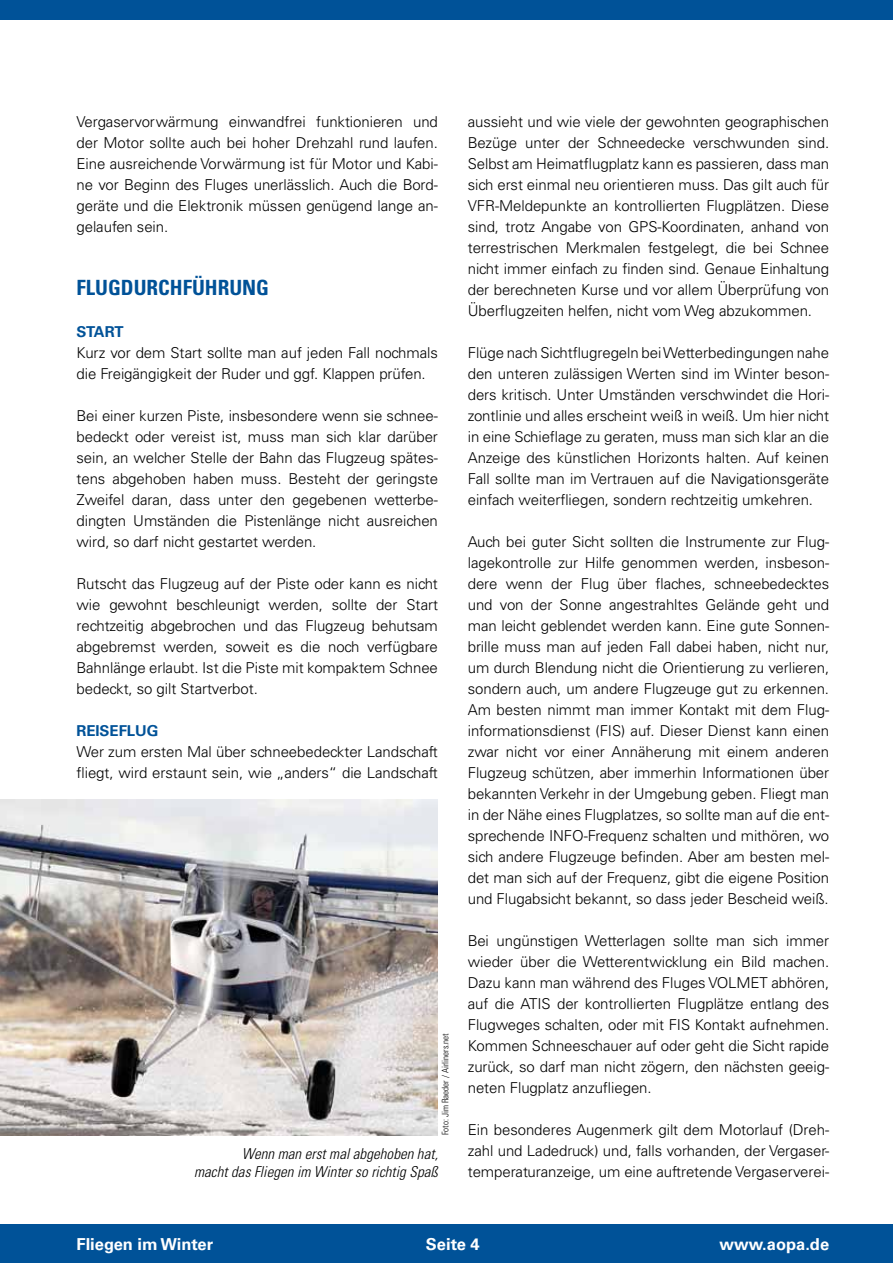
<style>
.page{position:relative;width:893px;height:1263px;background:#fff}
.page>*{position:absolute;margin:0;border:0;box-sizing:border-box;transform-origin:0 0}
.t1{font:700 condensed 21px "Univers LT";color:#005298}
.t2{font:700 16.5px "Univers LT";color:#fff}
.t3{font:300 15px/21px "Univers LT";letter-spacing:-.005em;color:#000;text-align:justify}
.t4{font:italic 300 condensed 15px/18px "Univers LT";letter-spacing:.005em;color:#000;text-align:right}
.t5{font:700 15px "Univers LT";letter-spacing:-.005em;color:#005298}
.t6{font:300 condensed 9px "Univers LT";color:#000}
</style>
<div class="page">
<div style="left:0;top:0;width:893px;height:20px;background:#005298"></div>
<div style="left:0;top:1224px;width:893px;height:39px;background:#005298"></div>
<img style="left:0;top:799px;width:438px;height:336px">
<p class="t3" style="left:77px;top:111px;width:363px">Vergaservorwärmung einwandfrei funktionieren und der Motor sollte auch bei hoher Drehzahl rund laufen.<br>Eine ausreichende Vorwärmung ist für Motor und Kabi&shy;ne vor Beginn des Fluges unerlässlich. Auch die Bord&shy;geräte und die Elektronik müssen genügend lange an&shy;gelaufen sein.</p>
<h1 class="t1" style="left:77px;top:275px;width:194px">FLUGDURCHFÜHRUNG</h1>
<p class="t5" style="left:77px;top:323px;width:49px">Sta rt</p>
<p class="t3" style="left:77px;top:342px;width:363px">Kurz vor dem Start sollte man auf jeden Fall nochmals die Freigängigkeit der Ruder und ggf. Klappen prüfen.</p>
<p class="t3" style="left:77px;top:405px;width:363px">Bei einer kurzen Piste, insbesondere wenn sie schnee&shy;bedeckt oder vereist ist, muss man sich klar darüber sein, an welcher Stelle der Bahn das Flugzeug spätes&shy;tens abgehoben haben muss. Besteht der geringste Zweifel daran, dass unter den gegebenen wetterbe&shy;dingten Umständen die Pistenlänge nicht ausreichen wird, so darf nicht gestartet werden.</p>
<p class="t3" style="left:77px;top:573px;width:363px">Rutscht das Flugzeug auf der Piste oder kann es nicht wie gewohnt beschleunigt werden, sollte der Start rechtzeitig abgebrochen und das Flugzeug behutsam abgebremst werden, soweit es die noch verfügbare Bahnlänge erlaubt. Ist die Piste mit kompaktem Schnee bedeckt, so gilt Startverbot.</p>
<p class="t5" style="left:77px;top:722px;width:83px">Reiseflug</p>
<p class="t3" style="left:77px;top:741px;width:363px">Wer zum ersten Mal über schneebedeckter Landschaft fliegt, wird erstaunt sein, wie „anders“ die Landschaft</p>
<p class="t6" style="left:440px;top:1135px;width:103px;rotate:-90deg">Foto: Jim Raeder / Airliners.net</p>
<p class="t4" style="left:194px;top:1145px;width:245px">Wenn man erst mal abgehoben hat,<br>macht das Fliegen im Winter so richtig Spaß</p>
<p class="t3" style="left:468px;top:111px;width:363px">aussieht und wie viele der gewohnten geographischen Bezüge unter der Schneedecke verschwunden sind.<br>Selbst am Heimatflugplatz kann es passieren, dass man sich erst einmal neu orientieren muss. Das gilt auch für VFR-Meldepunkte an kontrollierten Flugplätzen. Diese sind, trotz Angabe von GPS-Koordinaten, anhand von terrestrischen Merkmalen festgelegt, die bei Schnee nicht immer einfach zu finden sind. Genaue Einhaltung der berechneten Kurse und vor allem Überprüfung von Überflugzeiten helfen, nicht vom Weg abzukommen.</p>
<p class="t3" style="left:468px;top:342px;width:363px">Flüge nach Sichtflugregeln bei Wetterbedingungen nahe den unteren zulässigen Werten sind im Winter beson&shy;ders kritisch. Unter Umständen verschwindet die Hori&shy;zontlinie und alles erscheint weiß in weiß. Um hier nicht in eine Schieflage zu geraten, muss man sich klar an die Anzeige des künstlichen Horizonts halten. Auf keinen Fall sollte man im Vertrauen auf die Navigationsgeräte einfach weiterfliegen, sondern rechtzeitig umkehren.</p>
<p class="t3" style="left:468px;top:531px;width:363px">Auch bei guter Sicht sollten die Instrumente zur Flug&shy;lagekontrolle zur Hilfe genommen werden, insbeson&shy;dere wenn der Flug über flaches, schneebedecktes und von der Sonne angestrahltes Gelände geht und man leicht geblendet werden kann. Eine gute Sonnen&shy;brille muss man auf jeden Fall dabei haben, nicht nur, um durch Blendung nicht die Orientierung zu verlieren, sondern auch, um andere Flugzeuge gut zu erkennen.<br>Am besten nimmt man immer Kontakt mit dem Flug&shy;informationsdienst (FIS) auf. Dieser Dienst kann einen zwar nicht vor einer Annäherung mit einem anderen Flugzeug schützen, aber immerhin Informationen über bekannten Verkehr in der Umgebung geben. Fliegt man in der Nähe eines Flugplatzes, so sollte man auf die ent&shy;sprechende INFO-Frequenz schalten und mithören, wo sich andere Flugzeuge befinden. Aber am besten mel&shy;det man sich auf der Frequenz, gibt die eigene Position und Flugabsicht bekannt, so dass jeder Bescheid weiß.</p>
<p class="t3" style="left:468px;top:930px;width:363px">Bei ungünstigen Wetterlagen sollte man sich immer wieder über die Wetterentwicklung ein Bild machen.<br>Dazu kann man während des Fluges VOLMET abhören, auf die ATIS der kontrollierten Flugplätze entlang des Flugweges schalten, oder mit FIS Kontakt aufnehmen.<br>Kommen Schneeschauer auf oder geht die Sicht rapide zurück, so darf man nicht zögern, den nächsten geeig&shy;neten Flugplatz anzufliegen.</p>
<p class="t3" style="left:468px;top:1119px;width:363px">Ein besonderes Augenmerk gilt dem Motorlauf (Dreh&shy;zahl und Ladedruck) und, falls vorhanden, der Vergaser&shy;temperaturanzeige, um eine auftretende Vergaserverei-</p>
<p class="t2" style="left:77px;top:1234px;width:138px">Fliegen im Winter</p>
<p class="t2" style="left:426px;top:1234px;width:55px">Seite 4</p>
<p class="t2" style="left:720px;top:1234px;width:111px">www.aopa.de</p>
</div>
